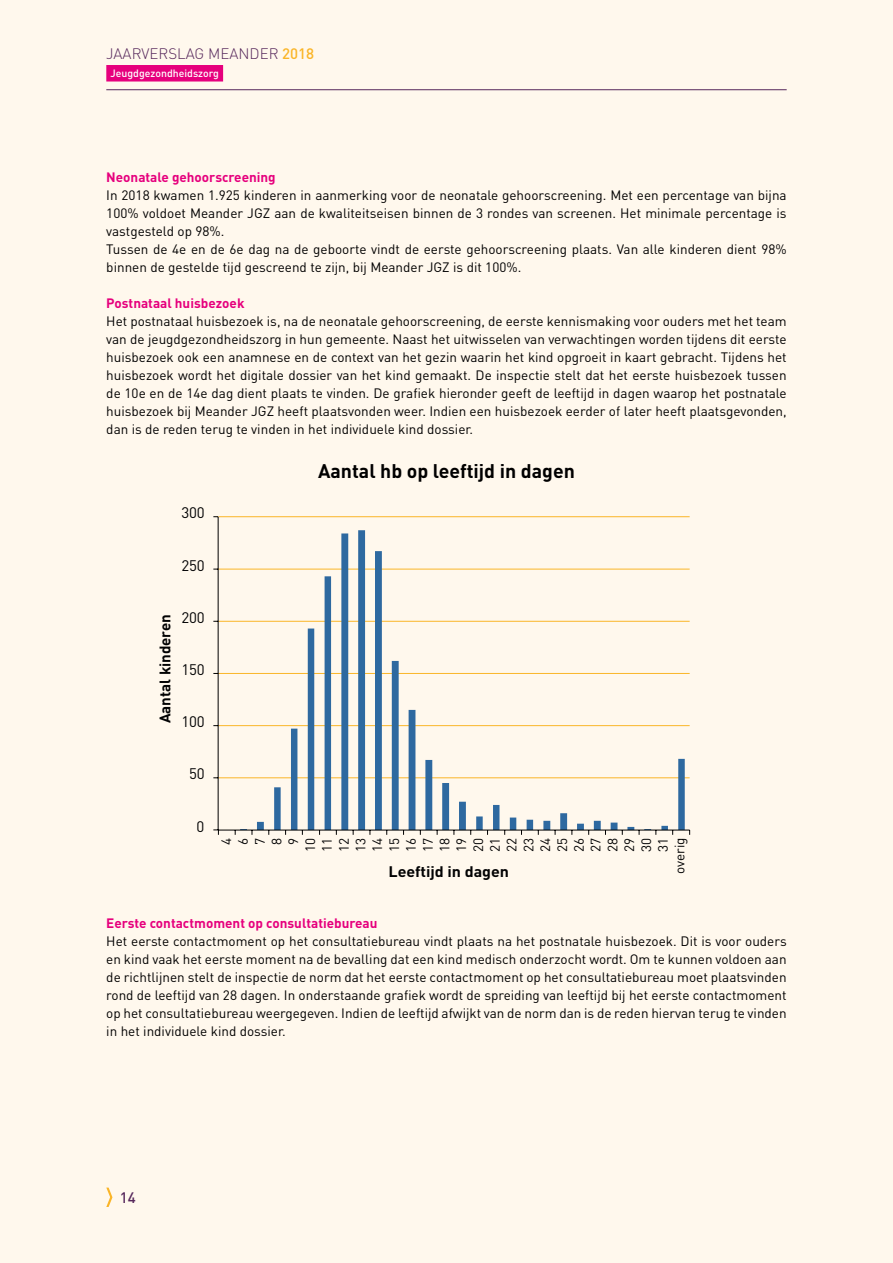
<style>
.page{position:relative;width:893px;height:1263px;background:#fff8ed}
.page>*{position:absolute;margin:0;border:0;box-sizing:border-box;transform-origin:0 0}
.t1{font:700 27px "DIN";color:#020203}
.t2{font:700 19.5px "DIN";color:#000}
.t3{font:15.15px "DIN";letter-spacing:-.005em;color:#020203}
.t4{font:700 15.15px "DIN";letter-spacing:-.005em;color:#020203;scale:1.06 1}
.t5{font:700 15.15px "DIN";letter-spacing:-.005em;color:#020203}
.t6{font:300 15px "DIN";color:#56275b}
.t7{font:500 15px "DIN";color:#56275b}
.t8{font:13.5px/18px "DIN";color:#000;text-align:justify}
.t9{font:700 13.5px "DIN";color:#e6007d}
.t10{font:13.5px/16.8px "DIN";color:#020203;text-align:right}
.t11{font:500 10.5px "DIN";color:#fff}
.s1{font-weight:500;color:#fab528}
</style>
<div class="page">
<svg style="left:106px;top:1187px;width:6px;height:20px"></svg>
<hr style="left:106px;top:89px;width:681px;height:1px;background:#56275b">
<div style="left:106px;top:65px;width:117px;height:17px;background:#e6007d"></div>
<hr style="left:218px;top:777px;width:472px;height:1px;background:#fab629">
<hr style="left:218px;top:725px;width:472px;height:1px;background:#fab629">
<hr style="left:218px;top:673px;width:472px;height:1px;background:#fab629">
<hr style="left:218px;top:621px;width:472px;height:1px;background:#fab629">
<hr style="left:218px;top:569px;width:472px;height:1px;background:#fab629">
<hr style="left:218px;top:516px;width:472px;height:1px;background:#fab629">
<svg style="left:240px;top:530px;width:445px;height:300px"></svg>
<hr style="left:218px;top:517px;width:1px;height:313px;background:#000">
<hr style="left:218px;top:830px;width:472px;height:1px;background:#000">
<svg style="left:213px;top:829px;width:6px;height:6px"></svg>
<p class="t6" style="left:106px;top:44px;width:209px">JAARVERSLAG MEANDER <span class="s1">2018</span></p>
<p class="t11" style="left:111px;top:67px;width:110px">Jeugdgezondheidszorg</p>
<p class="t9" style="left:106px;top:169px;width:171px">Neonatale gehoorscreening</p>
<p class="t8" style="left:106px;top:186px;width:682px;text-align:left">In 2018 kwamen 1.925 kinderen in aanmerking voor de neonatale gehoorscreening. Met een percentage van bijna 100% voldoet Meander JGZ aan de kwaliteitseisen binnen de 3 rondes van screenen. Het minimale percentage is vastgesteld op 98%.<br>Tussen de 4e en de 6e dag na de geboorte vindt de eerste gehoorscreening plaats. Van alle kinderen dient 98% binnen de gestelde tijd gescreend te zijn, bij Meander JGZ is dit 100%.</p>
<p class="t9" style="left:106px;top:295px;width:140px">Postnataal huisbezoek</p>
<p class="t8" style="left:106px;top:312px;width:682px">Het postnataal huisbezoek is, na de neonatale gehoorscreening, de eerste kennismaking voor ouders met het team van de jeugdgezondheidszorg in hun gemeente. Naast het uitwisselen van verwachtingen worden tijdens dit eerste huisbezoek ook een anamnese en de context van het gezin waarin het kind opgroeit in kaart gebracht. Tijdens het huisbezoek wordt het digitale dossier van het kind gemaakt. De inspectie stelt dat het eerste huisbezoek tussen de 10e en de 14e dag dient plaats te vinden. De grafiek hieronder geeft de leeftijd in dagen waarop het postnatale huisbezoek bij Meander JGZ heeft plaatsvonden weer. Indien een huisbezoek eerder of later heeft plaatsgevonden, dan is de reden terug te vinden in het individuele kind dossier.</p>
<h2 class="t2" style="left:318px;top:458px;width:258px">Aantal hb op leeftijd in dagen</h2>
<h1 class="t1" style="left:321px;top:462px;width:358px">Aantal hb op leeftijd in dagen</h1>
<p class="t3" style="left:181px;top:503px;width:25px">300</p>
<p class="t3" style="left:181px;top:556px;width:25px">250</p>
<p class="t5" style="left:155px;top:723px;width:111px;rotate:-90deg">Aantal kinderen</p>
<p class="t3" style="left:181px;top:608px;width:25px">200</p>
<p class="t3" style="left:181px;top:660px;width:25px">150</p>
<p class="t3" style="left:181px;top:712px;width:25px">100</p>
<p class="t3" style="left:189px;top:764px;width:17px">50</p>
<p class="t3" style="left:197px;top:817px;width:9px">0</p>
<p class="t10" style="left:218px;top:874px;width:38px;rotate:-90deg">4<br>6<br>7<br>8<br>9<br>10<br>11<br>12<br>13<br>14<br>15<br>16<br>17<br>18<br>19<br>20<br>21<br>22<br>23<br>24<br>25<br>26<br>27<br>28<br>29<br>30<br>31 overig</p>
<p class="t4" style="left:388px;top:861px;width:115px">Leeftijd in dagen</p>
<p class="t9" style="left:106px;top:914px;width:273px">Eerste contactmoment op consultatiebureau</p>
<p class="t8" style="left:106px;top:932px;width:682px">Het eerste contactmoment op het consultatiebureau vindt plaats na het postnatale huisbezoek. Dit is voor ouders en kind vaak het eerste moment na de bevalling dat een kind medisch onderzocht wordt. Om te kunnen voldoen aan de richtlijnen stelt de inspectie de norm dat het eerste contactmoment op het consultatiebureau moet plaatsvinden rond de leeftijd van 28 dagen. In onderstaande grafiek wordt de spreiding van leeftijd bij het eerste contactmoment op het consultatiebureau weergegeven. Indien de leeftijd afwijkt van de norm dan is de reden hiervan terug te vinden in het individuele kind dossier.</p>
<p class="t7" style="left:120px;top:1188px;width:17px">14</p>
</div>
